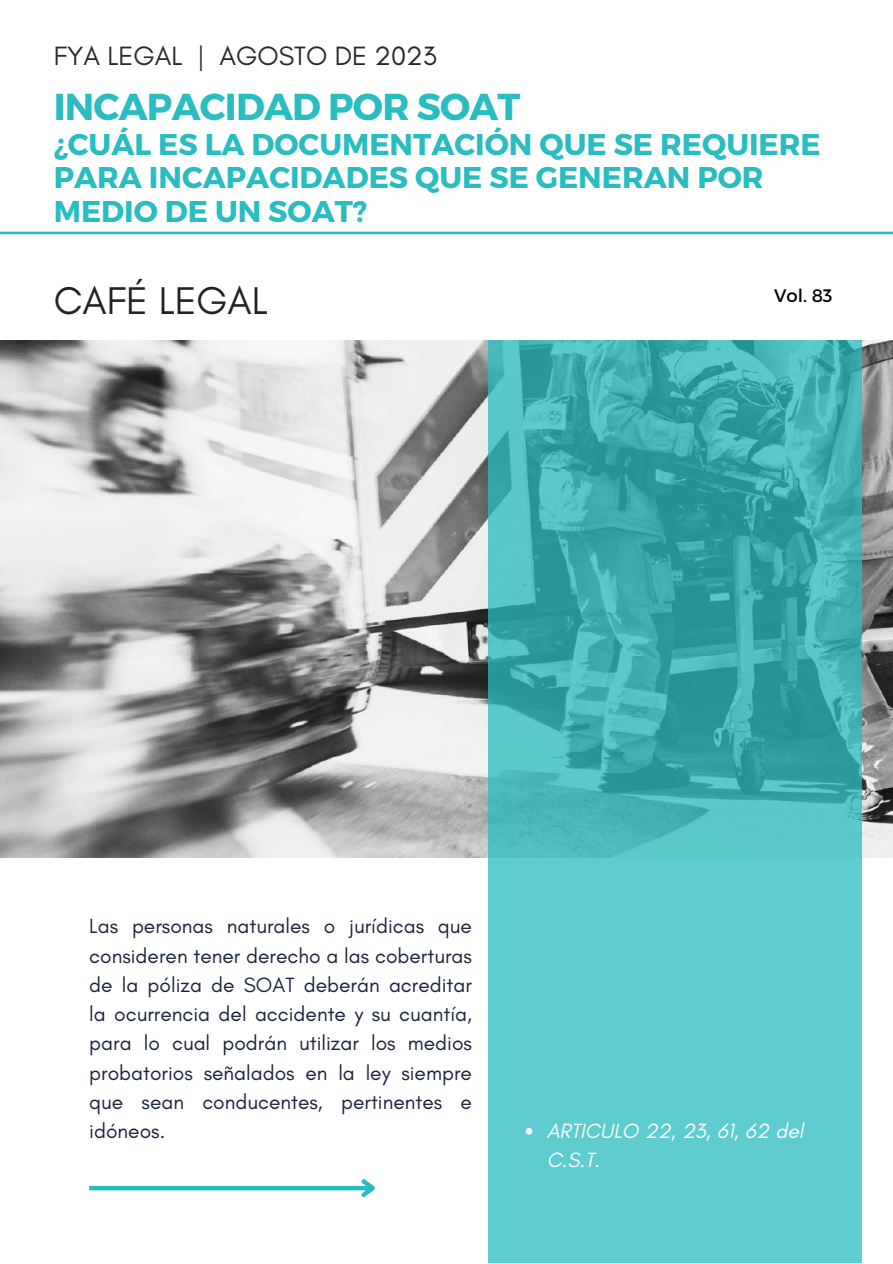
<style>
.page{position:relative;width:893px;height:1264px;background:#fff}
.page>*{position:absolute;margin:0;border:0;box-sizing:border-box;transform-origin:0 0}
.t1{font:39.3px "Glacial Indifference";color:#222}
.t2{font:700 37.5px "Montserrat";letter-spacing:-.02em;color:#29bcc1}
.t3{font:700 30px/33.8px "Montserrat";color:#29bcc1}
.t4{font:27px "Glacial Indifference";color:#282828}
.t5{font:21px/29.2px "Glacial Indifference";color:#1b253c;text-align:justify}
.t6{font:italic 21px/29.2px "Glacial Indifference";color:#fff}
.t7{font:18px "Montserrat";color:#000}
</style>
<div class="page">
<svg style="left:0;top:231px;width:892px;height:4px;background:#73d3d6"></svg>
<img style="left:0;top:340px;width:892px;height:517px">
<svg style="left:488px;top:340px;width:372px;height:922px;background:#4cbabe"></svg>
<div style="left:89px;top:1185px;width:283px;height:5px;background:#29bcc1"></div>
<svg style="left:357px;top:1179px;width:18px;height:18px"></svg>
<svg style="left:525px;top:1127px;width:7px;height:7px"></svg>
<p class="t4" style="left:54px;top:39px;width:384px">FYA LEGAL | AGOSTO DE 2023</p>
<h2 class="t2" style="left:54px;top:82px;width:468px">INCAPACIDAD POR SOAT</h2>
<h3 class="t3" style="left:54px;top:126px;width:768px">¿CUÁL ES LA DOCUMENTACIÓN QUE SE REQUIERE<br>PARA INCAPACIDADES QUE SE GENERAN POR<br>MEDIO DE UN SOAT?</h3>
<h1 class="t1" style="left:54px;top:277px;width:216px">CAFÉ LEGAL</h1>
<p class="t7" style="left:774px;top:283px;width:60px">Vol. 83</p>
<p class="t5" style="left:89px;top:911px;width:384px">Las personas naturales o jurídicas que consideren tener derecho a las coberturas de la póliza de SOAT deberán acreditar la ocurrencia del accidente y su cuantía, para lo cual podrán utilizar los medios probatorios señalados en la ley siempre que sean conducentes, pertinentes e idóneos.</p>
<p class="t6" style="left:546px;top:1116px;width:258px">ARTICULO 22, 23, 61, 62 del<br>C.S.T.</p>
</div>
